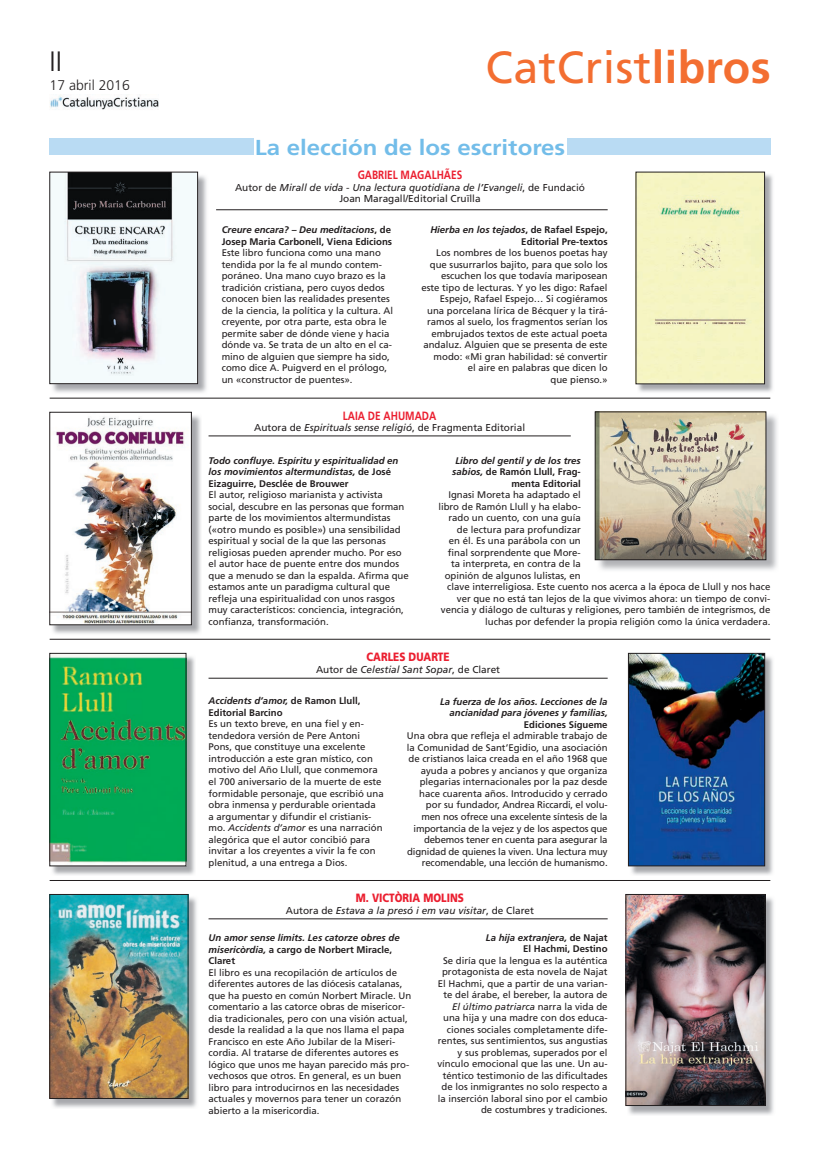
<style>
.page{position:relative;width:820px;height:1163px;background:#fff}
.page>*{position:absolute;margin:0;border:0;box-sizing:border-box;transform-origin:0 0}
.t1{font:45px "Frutiger";letter-spacing:.01em;color:#f36e31}
.t2{font:300 28px "Frutiger";color:#231f20}
.t3{font:700 21.6px "Frutiger";color:#73bde9;scale:1.11 1}
.t4{font:300 14px "Frutiger";color:#231f20}
.t5{font:700 12px "Frutiger";color:#eb1f30;scale:.83 1}
.t6{font:900 12px "Frutiger";color:#eb1f30;scale:.83 1}
.t7{font:10px/11.5px "Frutiger";color:#231f20;text-align:center}
.t8{font:italic 10px "Frutiger";color:#231f20}
.t9{font:9.6px/11.5px "Frutiger";color:#231f20}
.t10{font:700 9.6px/11.5px "Frutiger";color:#231f20;text-align:right}
.t11{font:italic 700 9.6px/11.5px "Frutiger";color:#231f20}
.s1{font-weight:700}
.s2{font-style:italic}
.s3{font-style:normal}
</style>
<div class="page">
<img style="left:50px;top:94px;width:108px;height:16px">
<hr style="left:50px;top:880px;width:720px;height:1px;background:#231f20">
<hr style="left:50px;top:398px;width:720px;height:1px;background:#231f20">
<hr style="left:50px;top:639px;width:720px;height:1px;background:#231f20">
<hr style="left:216px;top:209px;width:391px;height:1px;background:#231f20">
<img style="left:51px;top:895px;width:146px;height:213px">
<img style="left:52px;top:896px;width:134px;height:200px">
<img style="left:51px;top:173px;width:156px;height:220px">
<img style="left:52px;top:174px;width:144px;height:208px">
<div style="left:50px;top:172px;width:148px;height:212px;border:1px solid #231f20"></div>
<img style="left:51px;top:654px;width:144px;height:221px">
<img style="left:52px;top:655px;width:132px;height:208px">
<img style="left:636px;top:173px;width:137px;height:219px">
<div style="left:637px;top:174px;width:125px;height:208px;background:#f6f5c2"></div>
<img style="left:626px;top:895px;width:148px;height:220px">
<img style="left:627px;top:896px;width:136px;height:207px">
<div style="left:625px;top:894px;width:140px;height:211px;border:1px solid #231f20"></div>
<img style="left:51px;top:413px;width:150px;height:221px">
<img style="left:52px;top:414px;width:137px;height:208px">
<img style="left:629px;top:654px;width:144px;height:221px">
<img style="left:630px;top:655px;width:132px;height:208px">
<div style="left:628px;top:653px;width:136px;height:212px;border:1px solid #231f20"></div>
<hr style="left:208px;top:435px;width:362px;height:1px;background:#231f20">
<hr style="left:208px;top:918px;width:399px;height:1px;background:#231f20">
<hr style="left:208px;top:678px;width:399px;height:1px;background:#231f20">
<div style="left:50px;top:139px;width:204px;height:16px;background:#b9dbf3"></div>
<div style="left:567px;top:139px;width:203px;height:16px;background:#b9dbf3"></div>
<img style="left:596px;top:413px;width:181px;height:157px">
<img style="left:596px;top:413px;width:167px;height:145px">
<div style="left:594px;top:411px;width:171px;height:149px;border:1px solid #231f20"></div>
<h2 class="t2" style="left:50px;top:45px;width:14px">II</h2>
<h3 class="t4" style="left:50px;top:77px;width:82px">17 abril 2016</h3>
<h1 class="t1" style="left:485px;top:41px;width:287px">CatCrist<span class="s1">libros</span></h1>
<h3 class="t3" style="left:254px;top:134px;width:281px">La elección de los escritores</h3>
<p class="t5" style="left:357px;top:168px;width:127px">GABRIEL MAGALHÃES</p>
<p class="t7" style="left:235px;top:182px;width:351px">Autor de <span class="s2">Mirall de vida - Una lectura quotidiana de l’Evangeli</span>, de Fundació<br>Joan Maragall/Editorial Cruïlla</p>
<p class="t10" style="left:430px;top:224px;width:179px"><span class="s2">Hierba en los tejados</span>, de Rafael Espejo,<br>Editorial Pre-textos</p>
<p class="t9" style="left:421px;top:247px;width:188px;text-align:right">Los nombres de los buenos poetas hay que susurrarlos bajito, para que solo los escuchen los que todavía mariposean este tipo de lecturas. Y yo les digo: Rafael Espejo, Rafael Espejo… Si cogiéramos una porcelana lírica de Bécquer y la tirá&shy;ramos al suelo, los fragmentos serían los embrujados textos de este actual poeta andaluz. Alguien que se presenta de este modo: «Mi gran habilidad: sé convertir<br>el aire en palabras que dicen lo<br>que pienso.»</p>
<p class="t10" style="left:222px;top:224px;width:172px;text-align:left"><span class="s2">Creure encara? – Deu meditacions</span>, de<br>Josep Maria Carbonell, Viena Edicions</p>
<p class="t9" style="left:222px;top:247px;width:173px">Este libro funciona como una mano tendida por la fe al mundo contem&shy;poráneo. Una mano cuyo brazo es la tradición cristiana, pero cuyos dedos conocen bien las realidades presentes de la ciencia, la política y la cultura. Al creyente, por otra parte, esta obra le permite saber de dónde viene y hacia dónde va. Se trata de un alto en el ca&shy;mino de alguien que siempre ha sido, como dice A. Puigverd en el prólogo, un «constructor de puentes».</p>
<p class="t5" style="left:343px;top:408px;width:114px">LAIA DE AHUMADA</p>
<p class="t7" style="left:254px;top:422px;width:272px">Autora de <span class="s2">Espirituals sense religió</span>, de Fragmenta Editorial</p>
<p class="t11" style="left:208px;top:454px;width:191px">Todo confluye. Espíritu y espiritualidad en los movimientos altermundistas, <span class="s3">de José<br>Eizaguirre, Desclée de Brouwer</span></p>
<p class="t9" style="left:208px;top:489px;width:202px">El autor, religioso marianista y activista social, descubre en las personas que forman parte de los movimientos altermundistas («otro mundo es posible») una sensibilidad espiritual y social de la que las personas religiosas pueden aprender mucho. Por eso el autor hace de puente entre dos mundos que a menudo se dan la espalda. Afirma que estamos ante un paradigma cultural que refleja una espiritualidad con unos rasgos muy característicos: conciencia, integración, confianza, transformación.</p>
<p class="t10" style="left:452px;top:454px;width:130px"><span class="s2">Libro del gentil y de los tres sabios,</span> de Ramón Llull, Frag&shy;menta Editorial</p>
<p class="t9" style="left:448px;top:489px;width:134px">Ignasi Moreta ha adaptado el</p>
<p class="t9" style="left:438px;top:500px;width:144px">libro de Ramón Llull y ha elabo-</p>
<p class="t9" style="left:448px;top:512px;width:134px">rado un cuento, con una guía</p>
<p class="t9" style="left:457px;top:523px;width:125px">de lectura para profundizar</p>
<p class="t9" style="left:449px;top:535px;width:133px">en él. Es una parábola con un</p>
<p class="t9" style="left:447px;top:546px;width:134px">final sorprendente que More-</p>
<p class="t9" style="left:451px;top:558px;width:131px">ta interpreta, en contra de la</p>
<p class="t9" style="left:444px;top:569px;width:138px">opinión de algunos lulistas, en</p>
<p class="t9" style="left:447px;top:581px;width:324px">clave interreligiosa. Este cuento nos acerca a la época de Llull y nos hace</p>
<p class="t9" style="left:456px;top:592px;width:315px">ver que no está tan lejos de la que vivimos ahora: un tiempo de convi-</p>
<p class="t9" style="left:440px;top:604px;width:331px">vencia y diálogo de culturas y religiones, pero también de integrismos, de</p>
<p class="t9" style="left:485px;top:615px;width:286px">luchas por defender la propia religión como la única verdadera.</p>
<p class="t6" style="left:366px;top:649px;width:101px">CARLES DUARTE</p>
<p class="t8" style="left:316px;top:663px;width:185px"><span class="s3">Autor de</span> Celestial Sant Sopar<span class="s3">, de Claret</span></p>
<p class="t10" style="left:208px;top:695px;width:153px;text-align:left"><span class="s2">Accidents d’amor,</span> de Ramon Llull,<br>Editorial Barcino</p>
<p class="t9" style="left:208px;top:718px;width:176px">Es un texto breve, en una fiel y en&shy;tendedora versión de Pere Antoni Pons, que constituye una excelente introducción a este gran místico, con motivo del Año Llull, que conmemora el 700 aniversario de la muerte de este formidable personaje, que escribió una obra inmensa y perdurable orientada<br>a argumentar y difundir el cristianis&shy;mo. <span class="s2">Accidents d’amor</span> es una narración alegórica que el autor concibió para invitar a los creyentes a vivir la fe con plenitud, a una entrega a Dios.</p>
<p class="t11" style="left:440px;top:695px;width:169px;text-align:right">La fuerza de los años. Lecciones de la ancianidad para jóvenes y familias,</p>
<p class="t10" style="left:523px;top:718px;width:85px">Ediciones Sígueme</p>
<p class="t9" style="left:406px;top:730px;width:202px;text-align:right">Una obra que refleja el admirable trabajo de la Comunidad de Sant’Egidio, una asociación de cristianos laica creada en el año 1968 que ayuda a pobres y ancianos y que organiza plegarias internacionales por la paz desde hace cuarenta años. Introducido y cerrado por su fundador, Andrea Riccardi, el volu&shy;men nos ofrece una excelente síntesis de la importancia de la vejez y de los aspectos que debemos tener en cuenta para asegurar la dignidad de quienes la viven. Una lectura muy recomendable, una lección de humanismo.</p>
<p class="t6" style="left:356px;top:890px;width:132px">M. VICTÒRIA MOLINS</p>
<p class="t8" style="left:286px;top:904px;width:249px"><span class="s3">Autora de</span> Estava a la presó i em vau visitar<span class="s3">, de Claret</span></p>
<p class="t10" style="left:485px;top:931px;width:123px"><span class="s2">La hija extranjera,</span> de Najat<br>El Hachmi, Destino</p>
<p class="t9" style="left:437px;top:954px;width:172px;text-align:right">Se diría que la lengua es la auténtica protagonista de esta novela de Najat El Hachmi, que a partir de una varian&shy;te del árabe, el bereber, la autora de <span class="s2">El último patriarca</span> narra la vida de una hija y una madre con dos educa&shy;ciones sociales completamente dife&shy;rentes, sus sentimientos, sus angustias y sus problemas, superados por el vínculo emocional que las une. Un au&shy;téntico testimonio de las dificultades de los inmigrantes no solo respecto a la inserción laboral sino por el cambio de costumbres y tradiciones.</p>
<p class="t11" style="left:208px;top:932px;width:192px">Un amor sense límits. Les catorze obres de misericòrdia, <span class="s3">a cargo de Norbert Miracle,<br>Claret</span></p>
<p class="t9" style="left:208px;top:966px;width:204px">El libro es una recopilación de artículos de diferentes autores de las diócesis catalanas, que ha puesto en común Norbert Miracle. Un comentario a las catorce obras de misericor&shy;dia tradicionales, pero con una visión actual, desde la realidad a la que nos llama el papa Francisco en este Año Jubilar de la Miseri&shy;cordia. Al tratarse de diferentes autores es lógico que unos me hayan parecido más pro&shy;vechosos que otros. En general, es un buen libro para introducirnos en las necesidades actuales y movernos para tener un corazón abierto a la misericordia.</p>
</div>
